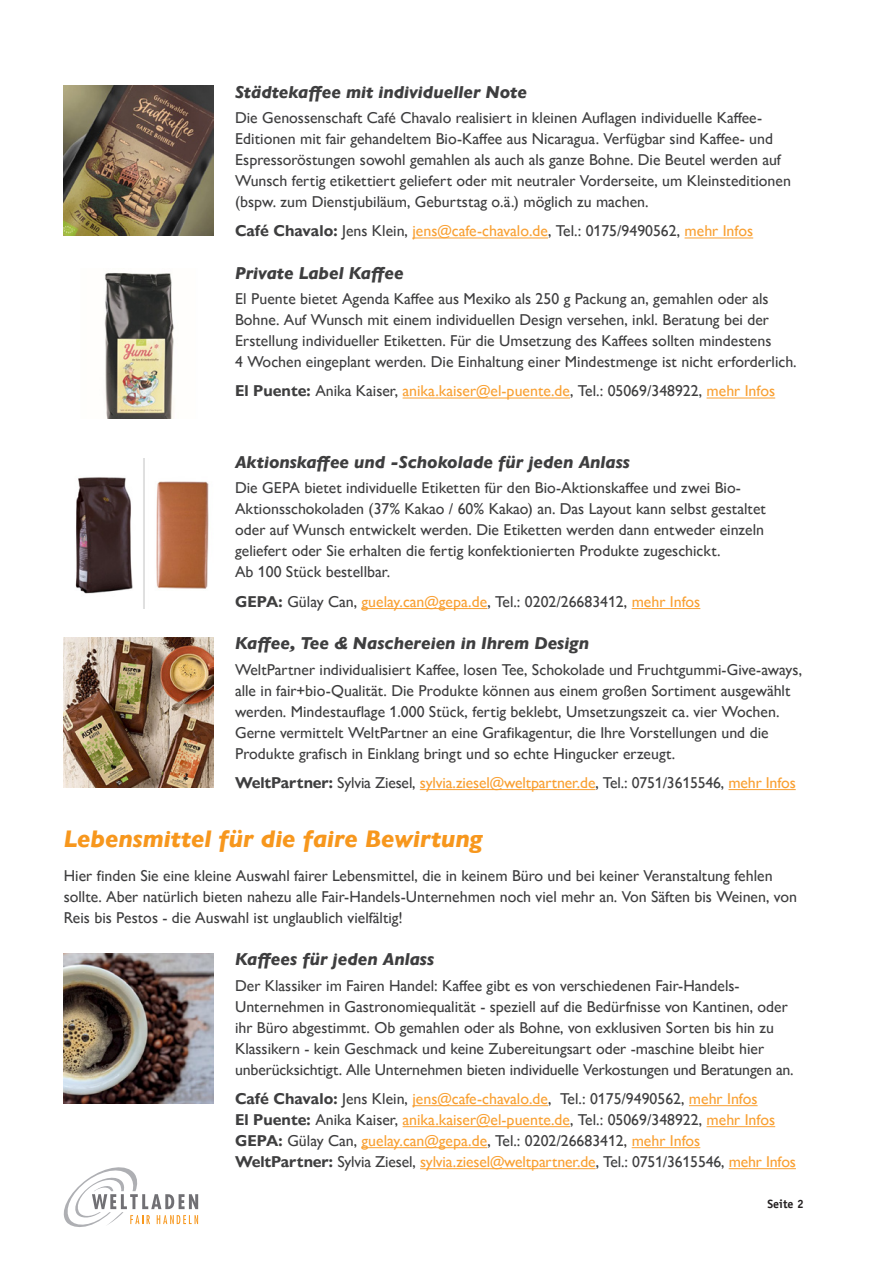
<style>
.page{position:relative;width:893px;height:1263px;background:#fff}
.page>*{position:absolute;margin:0;border:0;box-sizing:border-box;transform-origin:0 0}
.DV_Überschrift{font:italic 800 24px "Gill Sans Nova";color:#f7971d}
.DV_Zwischenüberschri{font:italic 800 17.25px "Gill Sans Nova";color:#3e3e3f}
.DV_Fließtext{font:500 15.75px/21px "Gill Sans Nova";color:#3e3e3f}
.DV_Fließtext-2{font:500 15.75px/21px "Gill Sans Nova";color:#f9a032}
.t1{font:700 12px "Officina Sans Std";color:#231f20}
.s1{font-weight:700}
.s2{color:#f9a032}
.s3{font-weight:700;color:#3e3e3f}
.s4{color:#3e3e3f}
</style>
<div class="page">
<svg style="left:64px;top:1167px;width:134px;height:60px"></svg>
<hr style="left:412px;top:238px;width:136px;height:1px;background:#f9a032">
<hr style="left:685px;top:238px;width:68px;height:1px;background:#f9a032">
<hr style="left:403px;top:398px;width:167px;height:1px;background:#f9a032">
<hr style="left:707px;top:398px;width:68px;height:1px;background:#f9a032">
<hr style="left:362px;top:608px;width:125px;height:1px;background:#f9a032">
<hr style="left:632px;top:608px;width:68px;height:1px;background:#f9a032">
<hr style="left:420px;top:789px;width:175px;height:1px;background:#f9a032">
<hr style="left:728px;top:789px;width:68px;height:1px;background:#f9a032">
<hr style="left:412px;top:1105px;width:136px;height:1px;background:#f9a032">
<hr style="left:689px;top:1105px;width:69px;height:1px;background:#f9a032">
<hr style="left:403px;top:1126px;width:167px;height:1px;background:#f9a032">
<hr style="left:707px;top:1126px;width:68px;height:1px;background:#f9a032">
<hr style="left:362px;top:1147px;width:125px;height:1px;background:#f9a032">
<hr style="left:632px;top:1147px;width:68px;height:1px;background:#f9a032">
<hr style="left:420px;top:1168px;width:176px;height:1px;background:#f9a032">
<hr style="left:729px;top:1168px;width:67px;height:1px;background:#f9a032">
<img style="left:64px;top:86px;width:150px;height:149px">
<img style="left:104px;top:273px;width:70px;height:146px">
<img style="left:75px;top:458px;width:134px;height:150px">
<img style="left:64px;top:637px;width:150px;height:150px">
<img style="left:64px;top:954px;width:150px;height:150px">
<p class="DV_Zwischenüberschri" style="left:235px;top:81px;width:293px">Städtekaffee mit individueller Note</p>
<p class="DV_Fließtext" style="left:235px;top:107px;width:557px">Die Genossenschaft Café Chavalo realisiert in kleinen Auflagen individuelle Kaffee-Editionen mit fair gehandeltem Bio-Kaffee aus Nicaragua. Verfügbar sind Kaffee- und Espressoröstungen sowohl gemahlen als auch als ganze Bohne. Die Beutel werden auf Wunsch fertig etikettiert geliefert oder mit neutraler Vorderseite, um Kleinsteditionen (bspw. zum Dienstjubiläum, Geburtstag o.ä.) möglich zu machen.</p>
<p class="DV_Fließtext" style="left:235px;top:220px;width:520px"><span class="s1">Café Chavalo:</span> Jens Klein, <span class="s2">jens@cafe-chavalo.de</span>, Tel.: 0175/9490562, <span class="s2">mehr Infos</span></p>
<p class="DV_Zwischenüberschri" style="left:235px;top:262px;width:170px">Private Label Kaffee</p>
<p class="DV_Fließtext" style="left:235px;top:288px;width:563px">El Puente bietet Agenda Kaffee aus Mexiko als 250 g Packung an, gemahlen oder als Bohne. Auf Wunsch mit einem individuellen Design versehen, inkl. Beratung bei der Erstellung individueller Etiketten. Für die Umsetzung des Kaffees sollten mindestens<br>4 Wochen eingeplant werden. Die Einhaltung einer Mindestmenge ist nicht erforderlich.</p>
<p class="DV_Fließtext-2" style="left:235px;top:380px;width:542px"><span class="s3">El Puente:</span> <span class="s4">Anika Kaiser,</span> anika.kaiser@el-puente.de<span class="s4">, Tel.: 05069/348922,</span> mehr Infos</p>
<p class="DV_Zwischenüberschri" style="left:235px;top:451px;width:397px">Aktionskaffee und -Schokolade für jeden Anlass</p>
<p class="DV_Fließtext" style="left:235px;top:477px;width:532px">Die GEPA bietet individuelle Etiketten für den Bio-Aktionskaffee und zwei Bio-Aktionsschokoladen (37% Kakao / 60% Kakao) an. Das Layout kann selbst gestaltet oder auf Wunsch entwickelt werden. Die Etiketten werden dann entweder einzeln geliefert oder Sie erhalten die fertig konfektionierten Produkte zugeschickt.<br>Ab 100 Stück bestellbar.</p>
<p class="DV_Fließtext" style="left:235px;top:591px;width:467px"><span class="s1">GEPA:</span> Gülay Can, <span class="s2">guelay.can@gepa.de</span>, Tel.: 0202/26683412, <span class="s2">mehr Infos</span></p>
<p class="DV_Zwischenüberschri" style="left:235px;top:633px;width:355px">Kaffee, Tee &amp; Naschereien in Ihrem Design</p>
<p class="DV_Fließtext" style="left:235px;top:658px;width:569px">WeltPartner individualisiert Kaffee, losen Tee, Schokolade und Fruchtgummi-Give-aways, alle in fair+bio-Qualität. Die Produkte können aus einem großen Sortiment ausgewählt werden. Mindestauflage 1.000 Stück, fertig beklebt, Umsetzungszeit ca. vier Wochen.<br>Gerne vermittelt WeltPartner an eine Grafikagentur, die Ihre Vorstellungen und die Produkte grafisch in Einklang bringt und so echte Hingucker erzeugt.</p>
<p class="DV_Fließtext-2" style="left:235px;top:772px;width:562px"><span class="s3">WeltPartner:</span> <span class="s4">Sylvia Ziesel,</span> sylvia.ziesel@weltpartner.de<span class="s4">, Tel.: 0751/3615546,</span> mehr Infos</p>
<p class="DV_Überschrift" style="left:64px;top:824px;width:420px">Lebensmittel für die faire Bewirtung</p>
<p class="DV_Fließtext" style="left:64px;top:865px;width:735px">Hier finden Sie eine kleine Auswahl fairer Lebensmittel, die in keinem Büro und bei keiner Veranstaltung fehlen sollte. Aber natürlich bieten nahezu alle Fair-Handels-Unternehmen noch viel mehr an. Von Säften bis Weinen, von<br>Reis bis Pestos - die Auswahl ist unglaublich vielfältig!</p>
<p class="DV_Zwischenüberschri" style="left:235px;top:949px;width:201px">Kaffees für jeden Anlass</p>
<p class="DV_Fließtext" style="left:235px;top:974px;width:560px">Der Klassiker im Fairen Handel: Kaffee gibt es von verschiedenen Fair-Handels-Unternehmen in Gastronomiequalität - speziell auf die Bedürfnisse von Kantinen, oder ihr Büro abgestimmt. Ob gemahlen oder als Bohne, von exklusiven Sorten bis hin zu Klassikern - kein Geschmack und keine Zubereitungsart oder -maschine bleibt hier unberücksichtigt. Alle Unternehmen bieten individuelle Verkostungen und Beratungen an.</p>
<p class="DV_Fließtext-2" style="left:235px;top:1088px;width:562px"><span class="s3">Café Chavalo:</span> <span class="s4">Jens Klein,</span> jens@cafe-chavalo.de<span class="s4">, Tel.: 0175/9490562,</span> mehr Infos<br><span class="s3">El Puente:</span> <span class="s4">Anika Kaiser,</span> anika.kaiser@el-puente.de<span class="s4">, Tel.: 05069/348922,</span> mehr Infos <span class="s3">GEPA:</span> <span class="s4">Gülay Can,</span> guelay.can@gepa.de<span class="s4">, Tel.: 0202/26683412,</span> mehr Infos <span class="s3">WeltPartner:</span> <span class="s4">Sylvia Ziesel,</span> sylvia.ziesel@weltpartner.de<span class="s4">, Tel.: 0751/3615546,</span> mehr Infos</p>
<p class="t1" style="left:767px;top:1196px;width:38px">Seite 2</p>
</div>
